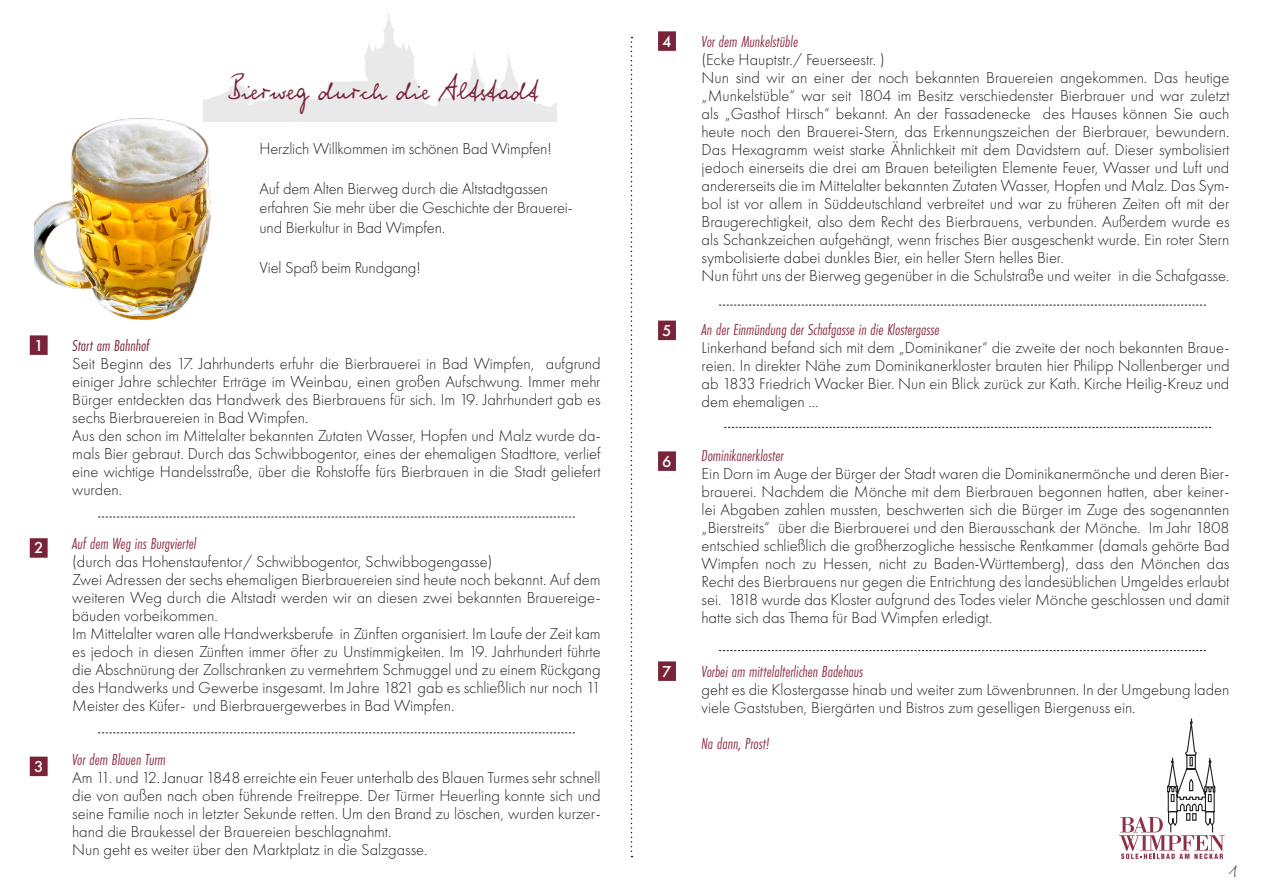
<style>
.page{position:relative;width:1263px;height:893px;background:#fff}
.page>*{position:absolute;margin:0;border:0;box-sizing:border-box;transform-origin:0 0}
.t1{font:45px "WIP Macho Man EU";color:#792338}
.t2{font:30px "WIP Macho Man EU";color:#57585a}
.t3{font:300 16.5px/18px "Futura PT";color:#231f20;text-align:justify}
.t4{font:italic 16.5px "Futura PT Cond";color:#8d2f45}
.t5{font:italic 16.5px "Futura PT Cond";color:#792338}
.Subhead{font:500 16.5px "Futura PT";color:#fff}
</style>
<div class="page">
<div style="left:658px;top:31px;width:18px;height:20px;background:#792338"></div>
<div style="left:658px;top:321px;width:18px;height:19px;background:#792338"></div>
<div style="left:658px;top:451px;width:18px;height:20px;background:#792338"></div>
<div style="left:658px;top:661px;width:18px;height:20px;background:#792338"></div>
<svg style="left:631px;top:37px;width:1px;height:820px"></svg>
<img style="left:203px;top:13px;width:353px;height:108px">
<svg style="left:98px;top:517px;width:477px;height:1px"></svg>
<svg style="left:719px;top:305px;width:487px;height:1px"></svg>
<svg style="left:724px;top:427px;width:487px;height:1px"></svg>
<svg style="left:98px;top:732px;width:477px;height:1px"></svg>
<div style="left:30px;top:335px;width:18px;height:20px;background:#792338"></div>
<div style="left:30px;top:538px;width:18px;height:20px;background:#792338"></div>
<div style="left:30px;top:757px;width:18px;height:19px;background:#792338"></div>
<img style="left:34px;top:110px;width:179px;height:210px">
<svg style="left:1119px;top:718px;width:106px;height:141px"></svg>
<svg style="left:719px;top:650px;width:487px;height:1px"></svg>
<p class="Subhead" style="left:34px;top:335px;width:11px">1</p>
<p class="Subhead" style="left:34px;top:538px;width:11px">2</p>
<p class="Subhead" style="left:34px;top:756px;width:11px">3</p>
<p class="t1" style="left:229px;top:68px;width:309px">Bierweg durch die Altstadt</p>
<p class="t3" style="left:260px;top:140px;width:294px">Herzlich Willkommen im schönen Bad Wimpfen!</p>
<p class="t3" style="left:260px;top:178px;width:315px;line-height:19.8px;text-align:left">Auf dem Alten Bierweg durch die Altstadtgassen erfahren Sie mehr über die Geschichte der Brauerei&shy;und Bierkultur in Bad Wimpfen.</p>
<p class="t3" style="left:260px;top:258px;width:163px">Viel Spaß beim Rundgang!</p>
<p class="t5" style="left:72px;top:336px;width:79px">Start am Bahnhof</p>
<p class="t3" style="left:72px;top:354px;width:530px">Seit Beginn des 17. Jahrhunderts erfuhr die Bierbrauerei in Bad Wimpfen, aufgrund einiger Jahre schlechter Erträge im Weinbau, einen großen Aufschwung. Immer mehr Bürger entdeckten das Handwerk des Bierbrauens für sich. Im 19. Jahrhundert gab es sechs Bierbrauereien in Bad Wimpfen.</p>
<p class="t3" style="left:72px;top:426px;width:530px">Aus den schon im Mittelalter bekannten Zutaten Wasser, Hopfen und Malz wurde da&shy;mals Bier gebraut. Durch das Schwibbogentor, eines der ehemaligen Stadttore, verlief eine wichtige Handelsstraße, über die Rohstoffe fürs Bierbrauen in die Stadt geliefert wurden.</p>
<p class="t4" style="left:72px;top:534px;width:126px">Auf dem Weg ins Burgviertel</p>
<p class="t3" style="left:72px;top:552px;width:422px">(durch das Hohenstaufentor/ Schwibbogentor, Schwibbogengasse)</p>
<p class="t3" style="left:72px;top:570px;width:530px">Zwei Adressen der sechs ehemaligen Bierbrauereien sind heute noch bekannt. Auf dem weiteren Weg durch die Altstadt werden wir an diesen zwei bekannten Brauereige&shy;bäuden vorbeikommen.</p>
<p class="t3" style="left:72px;top:624px;width:530px">Im Mittelalter waren alle Handwerksberufe in Zünften organisiert. Im Laufe der Zeit kam es jedoch in diesen Zünften immer öfter zu Unstimmigkeiten. Im 19. Jahrhundert führte die Abschnürung der Zollschranken zu vermehrtem Schmuggel und zu einem Rückgang des Handwerks und Gewerbe insgesamt. Im Jahre 1821 gab es schließlich nur noch 11<br>Meister des Küfer- und Bierbrauergewerbes in Bad Wimpfen.</p>
<p class="t4" style="left:72px;top:750px;width:95px">Vor dem Blauen Turm</p>
<p class="t3" style="left:72px;top:768px;width:530px">Am 11. und 12. Januar 1848 erreichte ein Feuer unterhalb des Blauen Turmes sehr schnell die von außen nach oben führende Freitreppe. Der Türmer Heuerling konnte sich und seine Familie noch in letzter Sekunde retten. Um den Brand zu löschen, wurden kurzer&shy;hand die Braukessel der Brauereien beschlagnahmt.</p>
<p class="t3" style="left:72px;top:840px;width:357px">Nun geht es weiter über den Marktplatz in die Salzgasse.</p>
<p class="Subhead" style="left:662px;top:31px;width:11px">4</p>
<p class="Subhead" style="left:662px;top:320px;width:11px">5</p>
<p class="Subhead" style="left:662px;top:451px;width:11px">6</p>
<p class="Subhead" style="left:662px;top:661px;width:11px">7</p>
<p class="t4" style="left:702px;top:32px;width:98px">Vor dem Munkelstüble</p>
<p class="t3" style="left:702px;top:50px;width:184px">(Ecke Hauptstr./ Feuerseestr. )</p>
<p class="t3" style="left:702px;top:68px;width:529px">Nun sind wir an einer der noch bekannten Brauereien angekommen. Das heutige „Munkelstüble“ war seit 1804 im Besitz verschiedenster Bierbrauer und war zuletzt als „Gasthof Hirsch“ bekannt. An der Fassadenecke des Hauses können Sie auch heute noch den Brauerei-Stern, das Erkennungszeichen der Bierbrauer, bewundern.<br>Das Hexagramm weist starke Ähnlichkeit mit dem Davidstern auf. Dieser symbolisiert jedoch einerseits die drei am Brauen beteiligten Elemente Feuer, Wasser und Luft und andererseits die im Mittelalter bekannten Zutaten Wasser, Hopfen und Malz. Das Sym&shy;bol ist vor allem in Süddeutschland verbreitet und war zu früheren Zeiten oft mit der Braugerechtigkeit, also dem Recht des Bierbrauens, verbunden. Außerdem wurde es als Schankzeichen aufgehängt, wenn frisches Bier ausgeschenkt wurde. Ein roter Stern symbolisierte dabei dunkles Bier, ein heller Stern helles Bier.</p>
<p class="t3" style="left:702px;top:266px;width:529px">Nun führt uns der Bierweg gegenüber in die Schulstraße und weiter in die Schafgasse.</p>
<p class="t4" style="left:702px;top:320px;width:239px">An der Einmündung der Schafgasse in die Klostergasse</p>
<p class="t3" style="left:702px;top:338px;width:529px">Linkerhand befand sich mit dem „Dominikaner“ die zweite der noch bekannten Braue&shy;reien. In direkter Nähe zum Dominikanerkloster brauten hier Philipp Nollenberger und ab 1833 Friedrich Wacker Bier. Nun ein Blick zurück zur Kath. Kirche Heilig-Kreuz und dem ehemaligen …</p>
<p class="t4" style="left:702px;top:446px;width:83px">Dominikanerkloster</p>
<p class="t3" style="left:702px;top:464px;width:529px">Ein Dorn im Auge der Bürger der Stadt waren die Dominikanermönche und deren Bier&shy;brauerei. Nachdem die Mönche mit dem Bierbrauen begonnen hatten, aber keiner&shy;lei Abgaben zahlen mussten, beschwerten sich die Bürger im Zuge des sogenannten „Bierstreits“ über die Bierbrauerei und den Bierausschank der Mönche. Im Jahr 1808 entschied schließlich die großherzogliche hessische Rentkammer (damals gehörte Bad Wimpfen noch zu Hessen, nicht zu Baden-Württemberg), dass den Mönchen das Recht des Bierbrauens nur gegen die Entrichtung des landesüblichen Umgeldes erlaubt sei. 1818 wurde das Kloster aufgrund des Todes vieler Mönche geschlossen und damit hatte sich das Thema für Bad Wimpfen erledigt.</p>
<p class="t4" style="left:702px;top:662px;width:163px">Vorbei am mittelalterlichen Badehaus</p>
<p class="t3" style="left:702px;top:680px;width:529px">geht es die Klostergasse hinab und weiter zum Löwenbrunnen. In der Umgebung laden viele Gaststuben, Biergärten und Bistros zum geselligen Biergenuss ein.</p>
<p class="t4" style="left:702px;top:734px;width:70px">Na dann, Prost!</p>
<p class="t2" style="left:1229px;top:855px;width:12px">1</p>
</div>
